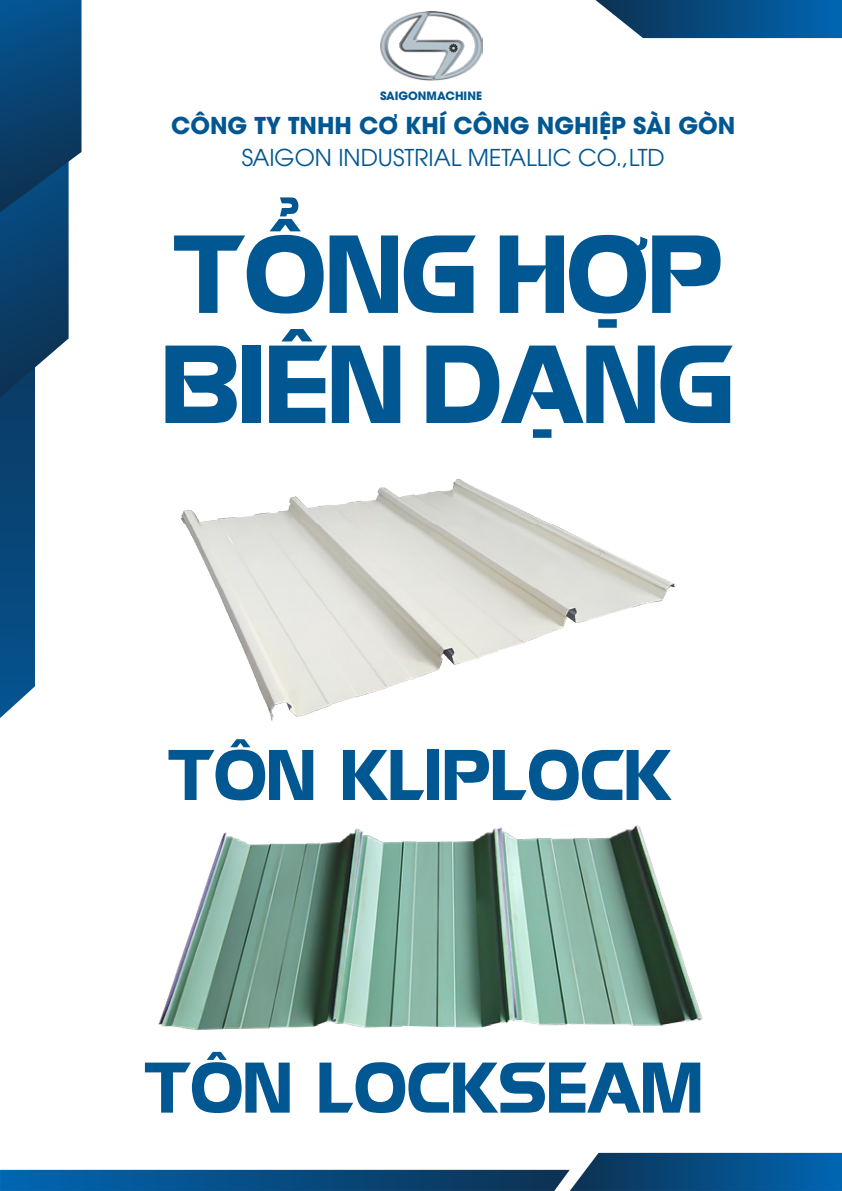
<style>
.page{position:relative;width:842px;height:1191px;background:#fff}
.page>*{position:absolute;margin:0;border:0;box-sizing:border-box;transform-origin:0 0}
.t1{font:108px/110px "UTM Eremitage";color:#005792}
.t2{font:69.8px "UTM Eremitage";color:#005792}
.t3{font:700 23.2px "UTM Avo";color:#005792}
.t4{font:23.2px "UTM Avo";color:#005792}
.t5{font:700 11.4px "UTM Avo";color:#005792}
</style>
<div class="page">
<svg style="left:0;top:0;width:82px;height:718px"></svg>
<svg style="left:595px;top:0;width:247px;height:38px;background:#1e5e91"></svg>
<img style="left:380px;top:12px;width:102px;height:68px">
<svg style="left:0;top:1152px;width:842px;height:39px"></svg>
<img style="left:181px;top:479px;width:494px;height:242px">
<img style="left:158px;top:825px;width:545px;height:205px">
<svg style="left:372px;top:1024px;width:262px;height:6px"></svg>
<svg style="left:407px;top:825px;width:57px;height:16px"></svg>
<svg style="left:542px;top:825px;width:40px;height:13px"></svg>
<p class="t5" style="left:380px;top:86px;width:103px">SAIGONMACHINE</p>
<p class="t3" style="left:171px;top:106px;width:566px">CÔNG TY TNHH CƠ KHÍ CÔNG NGHIỆP SÀI GÒN</p>
<p class="t4" style="left:242px;top:139px;width:425px">SAIGON INDUSTRIAL METALLIC CO.,LTD</p>
<h1 class="t1" style="left:159px;top:212px;width:573px">TỔNG HỢP<br>BIÊN DẠNG</h1>
<h2 class="t2" style="left:165px;top:725px;width:506px">TÔN KLIPLOCK</h2>
<h2 class="t2" style="left:142px;top:1038px;width:560px">TÔN LOCKSEAM</h2>
</div>
